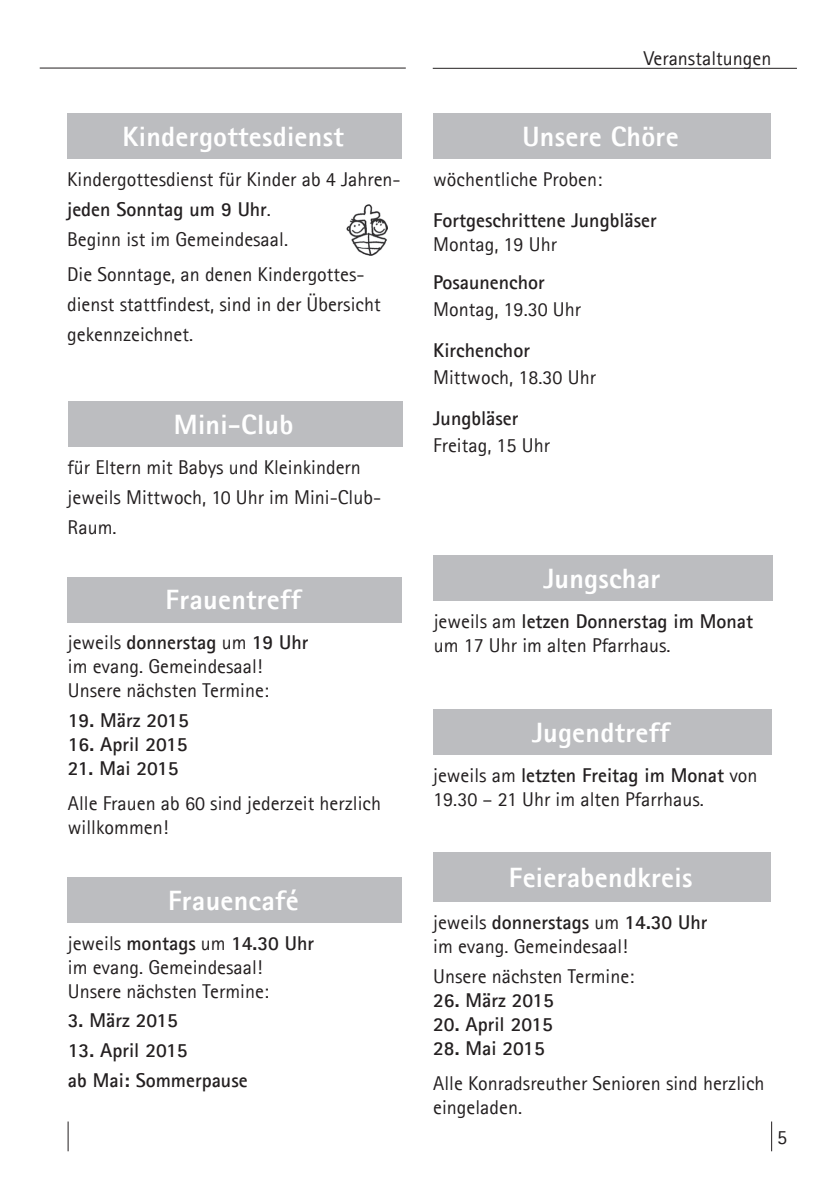
<style>
.page{position:relative;width:840px;height:1191px;background:#fff}
.page>*{position:absolute;margin:0;border:0;box-sizing:border-box;transform-origin:0 0}
.t1{font:800 28px "Agfa Rotis Sans Serif";letter-spacing:.01em;color:#fff}
.t2{font:20px/24px "Agfa Rotis Sans Serif";color:#231f20}
.t3{font:700 20px/29.6px "Agfa Rotis Sans Serif";color:#231f20}
.s1{font-weight:700}
</style>
<div class="page">
<hr style="left:432px;top:68px;width:364px;height:1px;background:#231f20">
<hr style="left:770px;top:1121px;width:1px;height:30px;background:#231f20">
<hr style="left:40px;top:68px;width:365px;height:1px;background:#231f20">
<hr style="left:68px;top:1121px;width:1px;height:30px;background:#231f20">
<img style="left:346px;top:205px;width:41px;height:50px">
<div style="left:67px;top:113px;width:335px;height:46px;background:#bcbdc0"></div>
<div style="left:68px;top:577px;width:334px;height:45px;background:#bcbdc0"></div>
<div style="left:68px;top:401px;width:334px;height:46px;background:#bcbdc0"></div>
<div style="left:433px;top:113px;width:337px;height:46px;background:#bcbdc0"></div>
<div style="left:433px;top:555px;width:339px;height:45px;background:#bcbdc0"></div>
<div style="left:433px;top:852px;width:337px;height:50px;background:#bcbdc0"></div>
<div style="left:433px;top:709px;width:338px;height:46px;background:#bcbdc0"></div>
<div style="left:68px;top:877px;width:334px;height:45px;background:#bcbdc0"></div>
<h1 class="t1" style="left:122px;top:118px;width:222px">Kindergottesdienst</h1>
<p class="t2" style="left:67px;top:164px;width:335px;line-height:30px">Kindergottesdienst für Kinder ab 4 Jahren&shy;<span class="s1">jeden Sonntag um 9 Uhr</span>.<br>Beginn ist im Gemeindesaal.</p>
<p class="t2" style="left:67px;top:259px;width:315px;line-height:30px">Die Sonntage, an denen Kindergottes&shy;dienst stattfindest, sind in der Übersicht gekennzeichnet.</p>
<h1 class="t1" style="left:174px;top:406px;width:121px">Mini-Club</h1>
<p class="t2" style="left:68px;top:452px;width:315px;line-height:30px">für Eltern mit Babys und Kleinkindern jeweils Mittwoch, 10 Uhr im Mini-Club-<br>Raum.</p>
<h1 class="t1" style="left:165px;top:582px;width:137px">Frauentreff</h1>
<p class="t2" style="left:68px;top:630px;width:242px">jeweils <span class="s1">donnerstag</span> um <span class="s1">19 Uhr </span>im evang. Gemeindesaal!<br>Unsere nächsten Termine:</p>
<p class="t3" style="left:68px;top:705px;width:122px">19. März 2015</p>
<p class="t3" style="left:68px;top:729px;width:121px">16. April 2015</p>
<p class="t3" style="left:68px;top:753px;width:112px">21. Mai 2015</p>
<p class="t2" style="left:68px;top:791px;width:314px">Alle Frauen ab 60 sind jederzeit herzlich willkommen!</p>
<h1 class="t1" style="left:168px;top:882px;width:132px">Frauencafé</h1>
<p class="t2" style="left:68px;top:930px;width:247px">jeweils <span class="s1">montags</span> um <span class="s1">14.30 Uhr </span>im evang. Gemeindesaal!<br>Unsere nächsten Termine:</p>
<p class="t3" style="left:68px;top:1005px;width:111px">3. März 2015</p>
<p class="t3" style="left:68px;top:1035px;width:181px">13. April 2015<br>ab Mai: Sommerpause</p>
<p class="t2" style="left:643px;top:46px;width:129px">Veranstaltungen</p>
<h1 class="t1" style="left:522px;top:118px;width:158px">Unsere Chöre</h1>
<p class="t2" style="left:433px;top:167px;width:170px">wöchentliche Proben:</p>
<p class="t3" style="left:433px;top:205px;width:225px">Fortgeschrittene Jungbläser</p>
<p class="t2" style="left:433px;top:232px;width:125px">Montag, 19 Uhr</p>
<p class="t3" style="left:433px;top:267px;width:113px">Posaunenchor</p>
<p class="t2" style="left:433px;top:297px;width:149px">Montag, 19.30 Uhr</p>
<p class="t3" style="left:433px;top:335px;width:98px">Kirchenchor</p>
<p class="t2" style="left:433px;top:365px;width:164px">Mittwoch, 18.30 Uhr</p>
<p class="t3" style="left:433px;top:403px;width:87px">Jungbläser</p>
<p class="t2" style="left:433px;top:432px;width:118px">Freitag, 15 Uhr</p>
<h1 class="t1" style="left:543px;top:560px;width:118px">Jungschar</h1>
<p class="t2" style="left:433px;top:608px;width:321px">jeweils am <span class="s1">letzen Donnerstag im Monat </span>um 17 Uhr im alten Pfarrhaus.</p>
<h1 class="t1" style="left:531px;top:714px;width:139px">Jugendtreff</h1>
<p class="t2" style="left:433px;top:763px;width:325px">jeweils am <span class="s1">letzten Freitag im Monat</span> von<br>19.30 – 21 Uhr im alten Pfarrhaus.</p>
<h1 class="t1" style="left:508px;top:859px;width:185px">Feierabendkreis</h1>
<p class="t2" style="left:433px;top:910px;width:276px">jeweils <span class="s1">donnerstags</span> um <span class="s1">14.30 Uhr </span>im evang. Gemeindesaal!</p>
<p class="t2" style="left:433px;top:963px;width:203px">Unsere nächsten Termine:</p>
<p class="t3" style="left:433px;top:984px;width:122px">26. März 2015</p>
<p class="t3" style="left:433px;top:1008px;width:121px">20. April 2015</p>
<p class="t3" style="left:433px;top:1032px;width:113px">28. Mai 2015</p>
<p class="t2" style="left:433px;top:1071px;width:333px">Alle Konradsreuther Senioren sind herzlich eingeladen.</p>
<p class="t2" style="left:776px;top:1125px;width:11px">5</p>
</div>
